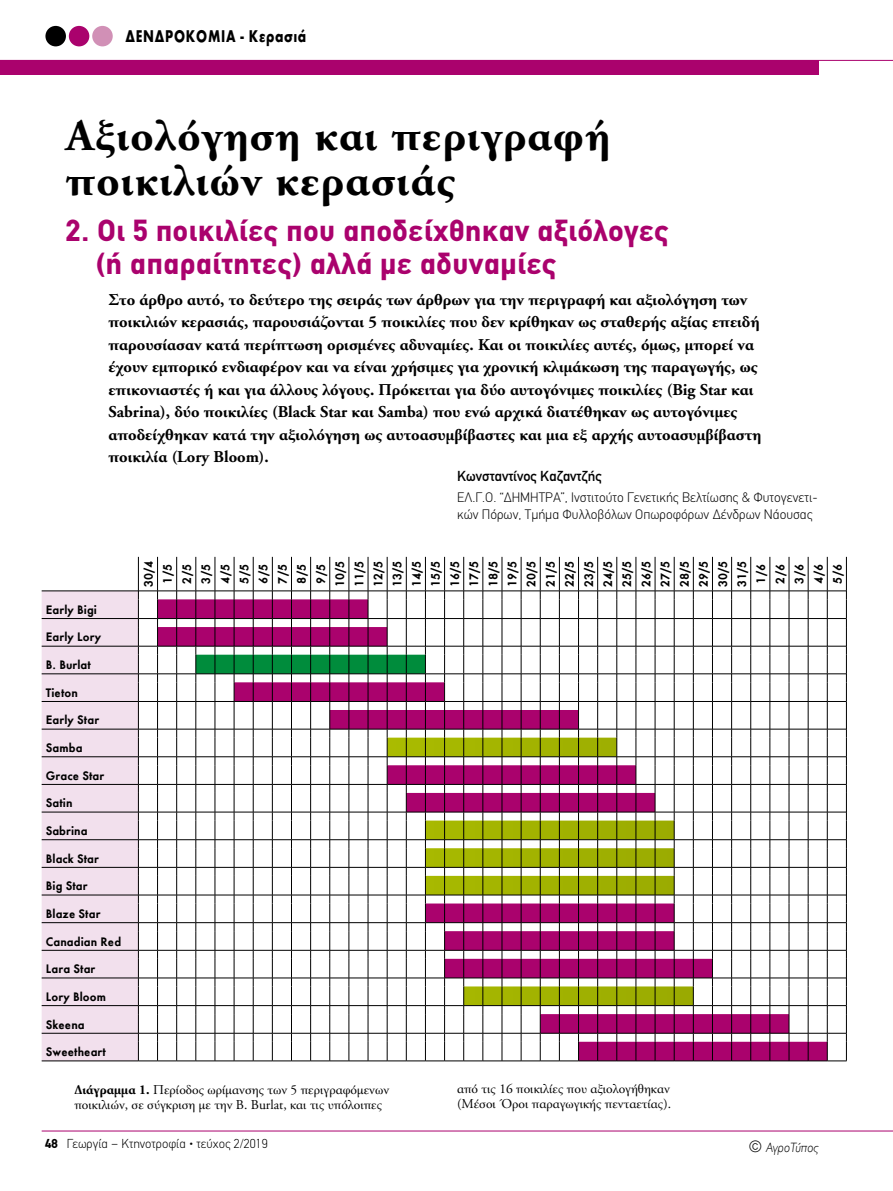
<style>
.page{position:relative;width:893px;height:1191px;background:#fff}
.page>*{position:absolute;margin:0;border:0;box-sizing:border-box;transform-origin:0 0}
.t1{font:700 45px/45px "CF Garamond";letter-spacing:.025em;color:#000}
.t2{font:700 30px/33px "CF Din";letter-spacing:.025em;color:#aa026d}
.t3{font:700 17.55px "Futura Greek";letter-spacing:.05em;color:#000;scale:.77 1}
.t4{font:700 16.5px/22.5px "CF Garamond";color:#000}
.t5{font:14.25px "CF Din";color:#000}
.t6{font:13.5px/15px "CF Garamond";color:#000}
.t7{font:300 13.5px/16.5px "CF Din";color:#000}
.t8{font:italic 300 13.5px "Gill Sans Hel TF";color:#000}
.t9{font:600 12.75px/19.2px "Futura Greek";color:#000}
.t10{font:300 12.75px "CF Din";color:#000}
.s1{font-weight:700}
.s2{font-style:normal;font-size:15.75px}
</style>
<div class="page">
<hr style="left:42px;top:1130px;width:851px;height:1px;background:#aa026d">
<hr style="left:0;top:60px;width:893px;height:1px;background:#aa026d">
<div style="left:45px;top:26px;width:21px;height:20px;background:#000;border-radius:50%"></div>
<div style="left:69px;top:26px;width:20px;height:20px;background:#aa026d;border-radius:50%"></div>
<div style="left:92px;top:26px;width:21px;height:20px;background:#d190b6;border-radius:50%"></div>
<div style="left:0;top:61px;width:819px;height:14px;background:#aa026d"></div>
<div style="left:42px;top:591px;width:96px;height:469px;background:#f2e0ed"></div>
<hr style="left:138px;top:557px;width:1px;height:34px;background:#000">
<hr style="left:157px;top:557px;width:1px;height:33px;background:#000">
<hr style="left:176px;top:557px;width:1px;height:33px;background:#000">
<hr style="left:196px;top:557px;width:1px;height:33px;background:#000">
<hr style="left:215px;top:557px;width:1px;height:33px;background:#000">
<hr style="left:234px;top:557px;width:1px;height:33px;background:#000">
<hr style="left:253px;top:557px;width:1px;height:33px;background:#000">
<hr style="left:272px;top:557px;width:1px;height:33px;background:#000">
<hr style="left:291px;top:557px;width:1px;height:33px;background:#000">
<hr style="left:310px;top:557px;width:1px;height:33px;background:#000">
<hr style="left:329px;top:557px;width:1px;height:33px;background:#000">
<hr style="left:349px;top:557px;width:1px;height:33px;background:#000">
<hr style="left:368px;top:557px;width:1px;height:33px;background:#000">
<hr style="left:387px;top:557px;width:1px;height:33px;background:#000">
<hr style="left:406px;top:557px;width:1px;height:33px;background:#000">
<hr style="left:425px;top:557px;width:1px;height:33px;background:#000">
<hr style="left:444px;top:557px;width:1px;height:33px;background:#000">
<hr style="left:463px;top:557px;width:1px;height:33px;background:#000">
<hr style="left:483px;top:557px;width:1px;height:33px;background:#000">
<hr style="left:502px;top:557px;width:1px;height:33px;background:#000">
<hr style="left:521px;top:557px;width:1px;height:33px;background:#000">
<hr style="left:540px;top:557px;width:1px;height:33px;background:#000">
<hr style="left:559px;top:557px;width:1px;height:33px;background:#000">
<hr style="left:578px;top:557px;width:1px;height:33px;background:#000">
<hr style="left:597px;top:557px;width:1px;height:33px;background:#000">
<hr style="left:616px;top:557px;width:1px;height:33px;background:#000">
<hr style="left:636px;top:557px;width:1px;height:33px;background:#000">
<hr style="left:655px;top:557px;width:1px;height:33px;background:#000">
<hr style="left:674px;top:557px;width:1px;height:33px;background:#000">
<hr style="left:693px;top:557px;width:1px;height:33px;background:#000">
<hr style="left:712px;top:557px;width:1px;height:33px;background:#000">
<hr style="left:731px;top:557px;width:1px;height:33px;background:#000">
<hr style="left:750px;top:557px;width:1px;height:33px;background:#000">
<hr style="left:770px;top:557px;width:1px;height:33px;background:#000">
<hr style="left:789px;top:557px;width:1px;height:33px;background:#000">
<hr style="left:808px;top:557px;width:1px;height:33px;background:#000">
<hr style="left:827px;top:557px;width:1px;height:33px;background:#000">
<hr style="left:846px;top:557px;width:1px;height:34px;background:#000">
<hr style="left:42px;top:618px;width:97px;height:1px;background:#000">
<hr style="left:42px;top:646px;width:97px;height:1px;background:#000">
<hr style="left:42px;top:673px;width:97px;height:1px;background:#000">
<hr style="left:42px;top:701px;width:97px;height:1px;background:#000">
<hr style="left:42px;top:729px;width:97px;height:1px;background:#000">
<hr style="left:42px;top:590px;width:96px;height:1px;background:#000">
<hr style="left:42px;top:756px;width:96px;height:1px;background:#000">
<hr style="left:42px;top:784px;width:96px;height:1px;background:#000">
<hr style="left:42px;top:812px;width:96px;height:1px;background:#000">
<hr style="left:42px;top:839px;width:96px;height:1px;background:#000">
<hr style="left:42px;top:867px;width:96px;height:1px;background:#000">
<hr style="left:42px;top:894px;width:96px;height:1px;background:#000">
<hr style="left:42px;top:922px;width:96px;height:1px;background:#000">
<hr style="left:42px;top:950px;width:96px;height:1px;background:#000">
<hr style="left:42px;top:977px;width:96px;height:1px;background:#000">
<hr style="left:42px;top:1005px;width:96px;height:1px;background:#000">
<hr style="left:42px;top:1033px;width:96px;height:1px;background:#000">
<hr style="left:42px;top:1060px;width:96px;height:1px;background:#000">
<svg style="left:138px;top:590px;width:709px;height:471px"></svg>
<p class="t3" style="left:125px;top:26px;width:237px">ΔΕΝΔΡΟΚΟΜΙΑ - Κερασιά</p>
<h1 class="t1" style="left:66px;top:115px;width:546px">Αξιολόγηση και περιγραφή ποικιλιών κερασιάς</h1>
<h2 class="t2" style="left:96px;top:214px;width:574px;text-indent:-30px">2. Οι 5 ποικιλίες που αποδείχθηκαν αξιόλογες (ή απαραίτητες) αλλά με αδυναμίες</h2>
<p class="t4" style="left:108px;top:289px;width:654px">Στο άρθρο αυτό, το δεύτερο της σειράς των άρθρων για την περιγραφή και αξιολόγηση των ποικιλιών κερασιάς, παρουσιάζονται 5 ποικιλίες που δεν κρίθηκαν ως σταθερής αξίας επειδή παρουσίασαν κατά περίπτωση ορισμένες αδυναμίες. Και οι ποικιλίες αυτές, όμως, μπορεί να έχουν εμπορικό ενδιαφέρον και να είναι χρήσιμες για χρονική κλιμάκωση της παραγωγής, ως επικονιαστές ή και για άλλους λόγους. Πρόκειται για δύο αυτογόνιμες ποικιλίες (Big Star και Sabrina), δύο ποικιλίες (Black Star και Samba) που ενώ αρχικά διατέθηκαν ως αυτογόνιμες αποδείχθηκαν κατά την αξιολόγηση ως αυτοασυμβίβαστες και μια εξ αρχής αυτοασυμβίβαστη ποικιλία (Lory Bloom).</p>
<p class="t5" style="left:457px;top:469px;width:146px">Κωνσταντίνος Καζαντζής</p>
<p class="t7" style="left:457px;top:489px;width:362px">ΕΛ.Γ.Ο. “ΔΗΜΗΤΡΑ”, Ινστιτούτο Γενετικής Βελτίωσης &amp; Φυτογενετι&shy;κών Πόρων, Τµήµα Φυλλοβόλων Οπωροφόρων Δένδρων Νάουσας</p>
<p class="t9" style="left:46px;top:595px;width:77px;line-height:27.6px">Early Bigi<br>Early Lory<br>B. Burlat<br>Tieton<br>Early Star<br>Samba<br>Grace Star<br>Satin<br>Sabrina<br>Black Star<br>Big Star<br>Blaze Star<br>Canadian Red<br>Lara Star<br>Lory Bloom<br>Skeena<br>Sweetheart</p>
<p class="t9" style="left:139px;top:587px;width:28px;rotate:-90deg">30/4<br>1/5<br>2/5<br>3/5<br>4/5<br>5/5<br>6/5<br>7/5<br>8/5<br>9/5<br>10/5<br>11/5<br>12/5<br>13/5<br>14/5<br>15/5<br>16/5<br>17/5<br>18/5<br>19/5<br>20/5<br>21/5<br>22/5<br>23/5<br>24/5<br>25/5<br>26/5<br>27/5<br>28/5<br>29/5<br>30/5<br>31/5<br>1/6<br>2/6<br>3/6<br>4/6<br>5/6</p>
<p class="t6" style="left:74px;top:1083px;width:316px"><span class="s1">Διάγραμμα 1.</span> Περίοδος ωρίμανσης των 5 περιγραφόμενων ποικιλιών, σε σύγκριση με την B. Burlat, και τις υπόλοιπες</p>
<p class="t6" style="left:457px;top:1082px;width:215px">από τις 16 ποικιλίες που αξιολογήθηκαν (Μέσοι Όροι παραγωγικής πενταετίας).</p>
<p class="t10" style="left:45px;top:1137px;width:224px"><span class="s1">48</span> Γεωργία – Κτηνοτροφία • τεύχος 2/2019</p>
<p class="t8" style="left:749px;top:1140px;width:71px"><span class="s2">©</span> ΑγροΤύπος</p>
</div>
